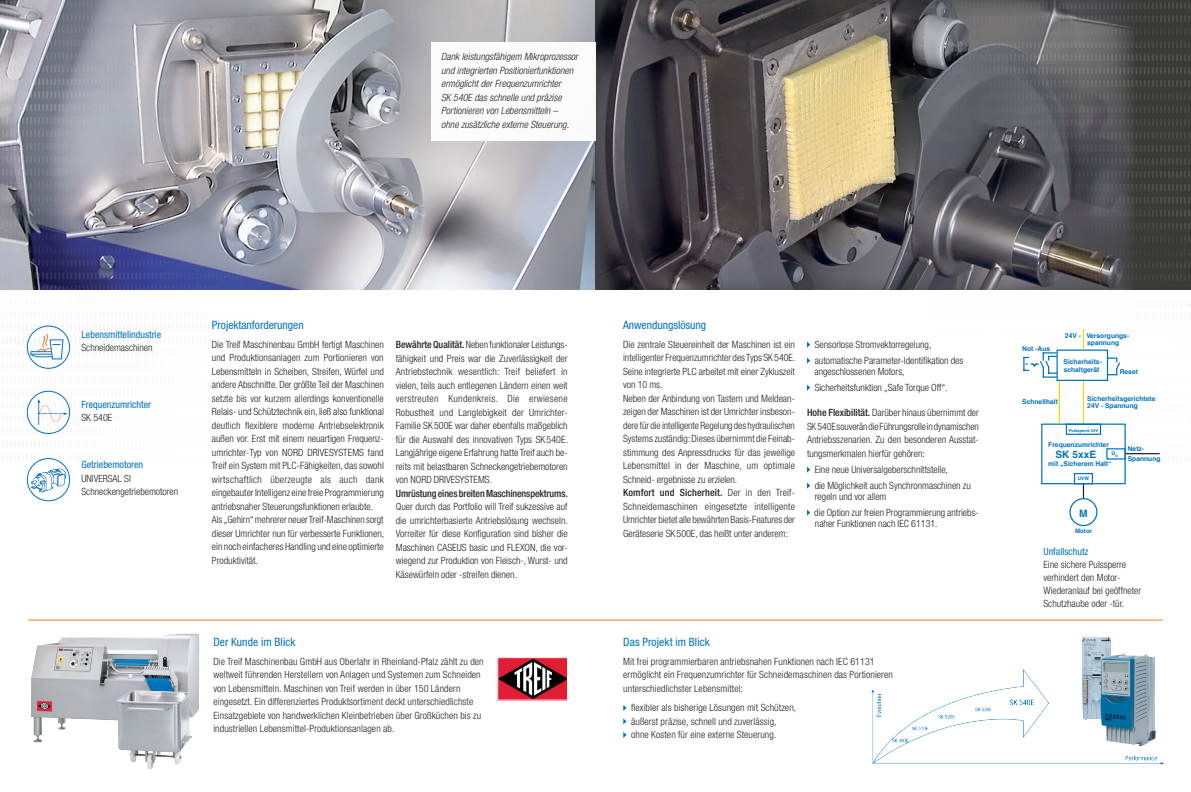
<style>
.page{position:relative;width:1191px;height:792px;background:#fff}
.page>*{position:absolute;margin:0;border:0;box-sizing:border-box;transform-origin:0 0}
.Headline{font:condensed 11.5px "Helvetica Neue LT Std";color:#0072bc}
.t1{font:700 10.1px "Helvetica";color:#0072bc}
.Copy{font:300 condensed 10px/13.5px "Helvetica Neue LT Std";letter-spacing:.01em;color:#231f20;text-align:justify}
.Intro_Text{font:italic 300 condensed 10px/13.5px "Helvetica Neue LT Std";color:#231f20}
.Fließtext_Abst_N_3___Marginale{font:300 condensed 10px/13px "Helvetica Neue LT Std";color:#231f20}
.Fließtext_Abst_N_3___Marginale-2{font:condensed 10px "Helvetica Neue LT Std";color:#0072bc}
.Headlines_Marginale{font:300 condensed 10px "Helvetica Neue LT Std";color:#231f20}
.t2{font:700 6.7px/7.3px "Helvetica";color:#0072bc}
.t3{font:700 6.1px "Helvetica";color:#0072bc}
.t4{font:700 5.4px "Helvetica";color:#0072bc}
.t5{font:700 4.9px "Helvetica";color:#0072bc}
.t6{font:700 4.1px "Helvetica";color:#0072bc}
.s1{font-weight:500}
</style>
<div class="page">
<hr style="left:28px;top:620px;width:1134px;height:1px;background:#f58220">
<img style="left:871px;top:669px;width:293px;height:96px">
<img style="left:1076px;top:636px;width:86px;height:115px">
<img style="left:330px;top:0;width:265px;height:289px">
<svg style="left:595px;top:0;width:331px;height:289px;background:#645d58"></svg>
<svg style="left:623px;top:705px;width:3px;height:6px"></svg>
<svg style="left:623px;top:718px;width:3px;height:7px"></svg>
<svg style="left:623px;top:732px;width:3px;height:6px"></svg>
<div style="left:430px;top:42px;width:165px;height:98px;background:#fff"></div>
<img style="left:0;top:0;width:330px;height:463px">
<img style="left:926px;top:0;width:265px;height:455px">
<div style="left:27px;top:391px;width:43px;height:43px;border:1px solid #0072bc;border-radius:50%"></div>
<div style="left:27px;top:326px;width:43px;height:43px;border:1px solid #0072bc;border-radius:50%"></div>
<div style="left:27px;top:458px;width:43px;height:43px;border:1px solid #0072bc;border-radius:50%"></div>
<img style="left:30px;top:386px;width:21px;height:10px">
<svg style="left:807px;top:342px;width:3px;height:6px"></svg>
<svg style="left:807px;top:358px;width:3px;height:6px"></svg>
<svg style="left:807px;top:385px;width:3px;height:6px"></svg>
<svg style="left:807px;top:467px;width:3px;height:6px"></svg>
<svg style="left:807px;top:483px;width:3px;height:6px"></svg>
<svg style="left:807px;top:510px;width:3px;height:6px"></svg>
<hr style="left:1125px;top:453px;width:34px;height:1px;background:#231f20">
<svg style="left:1022px;top:329px;width:104px;height:198px"></svg>
<img style="left:31px;top:633px;width:169px;height:136px">
<img style="left:499px;top:659px;width:67px;height:39px">
<div style="left:497px;top:657px;width:71px;height:43px;border:1px solid #fff"></div>
<img style="left:26px;top:452px;width:23px;height:11px">
<p class="Intro_Text" style="left:441px;top:50px;width:138px">Dank leistungsfähigem Mikroprozessor und integrierten Positionierfunktionen ermöglicht der Frequenzumrichter<br>SK 540E das schnelle und präzise Portionieren von Lebensmitteln –<br>ohne zusätzliche externe Steuerung.</p>
<p class="Fließtext_Abst_N_3___Marginale-2" style="left:81px;top:328px;width:81px">Lebensmittelindustrie</p>
<p class="Headlines_Marginale" style="left:81px;top:342px;width:73px">Schneidemaschinen</p>
<p class="Fließtext_Abst_N_3___Marginale-2" style="left:81px;top:399px;width:71px">Frequenzumrichter</p>
<p class="Headlines_Marginale" style="left:81px;top:412px;width:32px">SK 540E</p>
<p class="Fließtext_Abst_N_3___Marginale-2" style="left:81px;top:459px;width:63px">Getriebemotoren</p>
<p class="Headlines_Marginale" style="left:81px;top:472px;width:51px">UNIVERSAL SI</p>
<p class="Headlines_Marginale" style="left:81px;top:486px;width:98px">Schneckengetriebemotoren</p>
<p class="Headline" style="left:212px;top:318px;width:93px">Projektanforderungen</p>
<p class="Copy" style="left:212px;top:337px;width:173px">Die Treif Maschinenbau GmbH fertigt Maschinen und Produktionsanlagen zum Portionieren von Lebensmitteln in Scheiben, Streifen, Würfel und andere Abschnitte. Der größte Teil der Maschinen setzte bis vor kurzem allerdings konventionelle Relais- und Schütztechnik ein, ließ also funktional deutlich flexiblere moderne Antriebselektronik außen vor. Erst mit einem neuartigen Frequenz&shy;umrichter-Typ von NORD DRIVESYSTEMS fand Treif ein System mit PLC-Fähigkeiten, das sowohl wirtschaftlich überzeugte als auch dank eingebauter Intelligenz eine freie Programmierung antriebsnaher Steuerungsfunktionen erlaubte.</p>
<p class="Copy" style="left:212px;top:513px;width:174px">Als „Gehirn“ mehrerer neuer Treif-Maschinen sorgt dieser Umrichter nun für verbesserte Funktionen, ein noch einfacheres Handling und eine optimierte Produktivität.</p>
<p class="Copy" style="left:396px;top:338px;width:174px"><span class="s1">Bewährte Qualität.</span> Neben funktionaler Leistungs&shy;fähigkeit und Preis war die Zuverlässigkeit der Antriebstechnik wesentlich: Treif beliefert in vielen, teils auch entlegenen Ländern einen weit verstreuten Kundenkreis. Die erwiesene Robustheit und Langlebigkeit der Umrichter-Familie SK 500E war daher ebenfalls maßgeblich für die Auswahl des innovativen Typs SK 540E.<br>Langjährige eigene Erfahrung hatte Treif auch be&shy;reits mit belastbaren Schneckengetriebemotoren von NORD DRIVESYSTEMS.</p>
<p class="Copy" style="left:396px;top:486px;width:174px"><span class="s1">Umrüstung eines breiten Maschinenspektrums.<br></span>Quer durch das Portfolio will Treif sukzessive auf die umrichterbasierte Antriebslösung wechseln.<br>Vorreiter für diese Konfiguration sind bisher die Maschinen CASEUS basic und FLEXON, die vor&shy;wiegend zur Produktion von Fleisch-, Wurst- und Käsewürfeln oder -streifen dienen.</p>
<p class="Headline" style="left:213px;top:635px;width:84px">Der Kunde im Blick</p>
<p class="Copy" style="left:213px;top:655px;width:272px;text-align:left">Die Treif Maschinenbau GmbH aus Oberlahr in Rheinland-Pfalz zählt zu den weltweit führenden Herstellern von Anlagen und Systemen zum Schneiden von Lebensmitteln. Maschinen von Treif werden in über 150 Ländern eingesetzt. Ein differenziertes Produktsortiment deckt unterschiedlichste Einsatzgebiete von handwerklichen Kleinbetrieben über Großküchen bis zu industriellen Lebensmittel-Produktionsanlagen ab.</p>
<p class="Headline" style="left:623px;top:318px;width:85px">Anwendungslösung</p>
<p class="Copy" style="left:623px;top:337px;width:174px">Die zentrale Steuereinheit der Maschinen ist ein intelligenter Frequenzumrichter des Typs SK 540E.<br>Seine integrierte PLC arbeitet mit einer Zykluszeit von 10 ms.</p>
<p class="Copy" style="left:623px;top:391px;width:173px">Neben der Anbindung von Tastern und Meldean&shy;zeigen der Maschinen ist der Umrichter insbeson&shy;dere für die intelligente Regelung des hydraulischen Systems zuständig: Dieses übernimmt die Feinab&shy;stimmung des Anpressdrucks für das jeweilige Lebensmittel in der Maschine, um optimale Schneid- ergebnisse zu erzielen.</p>
<p class="Copy" style="left:623px;top:486px;width:173px"><span class="s1">Komfort und Sicherheit.</span> Der in den Treif-Schneidemaschinen eingesetzte intelligente Umrichter bietet alle bewährten Basis-Features der Geräteserie SK 500E, das heißt unter anderem:</p>
<p class="Copy" style="left:814px;top:337px;width:118px">Sensorlose Stromvektorregelung,</p>
<p class="Copy" style="left:814px;top:353px;width:150px">automatische Parameter-Identifikation des</p>
<p class="Copy" style="left:814px;top:364px;width:92px">angeschlossenen Motors,</p>
<p class="Copy" style="left:814px;top:380px;width:134px">Sicherheitsfunktion „Safe Torque Off“.</p>
<p class="Copy" style="left:807px;top:406px;width:173px"><span class="s1">Hohe Flexibilität.</span> Darüber hinaus übernimmt der SK540E souverän die Führungsrolle in dynamischen Antriebsszenarien. Zu den besonderen Ausstat&shy;tungsmerkmalen hierfür gehören:</p>
<p class="Copy" style="left:814px;top:462px;width:135px">Eine neue Universalgeberschnittstelle,</p>
<p class="Copy" style="left:814px;top:478px;width:158px">die Möglichkeit auch Synchronmaschinen zu</p>
<p class="Copy" style="left:815px;top:489px;width:73px">regeln und vor allem</p>
<p class="Copy" style="left:814px;top:505px;width:166px">die Option zur freien Programmierung antriebs-</p>
<p class="Copy" style="left:815px;top:516px;width:124px">naher Funktionen nach IEC 61131.</p>
<p class="Headline" style="left:623px;top:635px;width:88px">Das Projekt im Blick</p>
<p class="Copy" style="left:623px;top:655px;width:271px;text-align:left">Mit frei programmierbaren antriebsnahen Funktionen nach IEC 61131 ermöglicht ein Frequenzumrichter für Schneidemaschinen das Portionieren unterschiedlichster Lebensmittel:</p>
<p class="Copy" style="left:631px;top:701px;width:167px">flexibler als bisherige Lösungen mit Schützen,</p>
<p class="Copy" style="left:631px;top:714px;width:147px">äußerst präzise, schnell und zuverlässig,</p>
<p class="Copy" style="left:631px;top:728px;width:147px">ohne Kosten für eine externe Steuerung.</p>
<p class="t2" style="left:1022px;top:345px;width:29px">Not - Aus</p>
<p class="t2" style="left:1087px;top:332px;width:44px;text-indent:-22px">24V - Versorgungs&shy;spannung</p>
<p class="t2" style="left:1063px;top:358px;width:40px">Sicherheits&shy;schaltgerät</p>
<p class="t2" style="left:1119px;top:368px;width:20px">Reset</p>
<p class="t2" style="left:1022px;top:398px;width:37px">Schnellhalt</p>
<p class="t2" style="left:1087px;top:395px;width:70px">Sicherheitsgerichtete<br>24V - Spannung</p>
<p class="t6" style="left:1068px;top:427px;width:31px">Pulssperre 24V</p>
<p class="t2" style="left:1048px;top:441px;width:62px">Frequenzumrichter</p>
<p class="t2" style="left:1048px;top:460px;width:65px">mit „Sicherem Halt“</p>
<p class="t1" style="left:1055px;top:446px;width:42px">SK 5xxE</p>
<p class="t4" style="left:1111px;top:449px;width:8px">U<sub>N</sub></p>
<p class="t2" style="left:1127px;top:444px;width:34px;line-height:9.5px">Netz-<br>Spannung</p>
<p class="t5" style="left:1077px;top:475px;width:13px">UVW</p>
<p class="t1" style="left:1079px;top:505px;width:10px">M</p>
<p class="t3" style="left:1075px;top:526px;width:18px">Motor</p>
<p class="Fließtext_Abst_N_3___Marginale-2" style="left:1043px;top:546px;width:46px">Unfallschutz</p>
<p class="Fließtext_Abst_N_3___Marginale" style="left:1043px;top:558px;width:99px">Eine sichere Pulssperre verhindert den Motor-<br>Wiederanlauf bei geöffneter<br>Schutzhaube oder -tür.</p>
</div>
